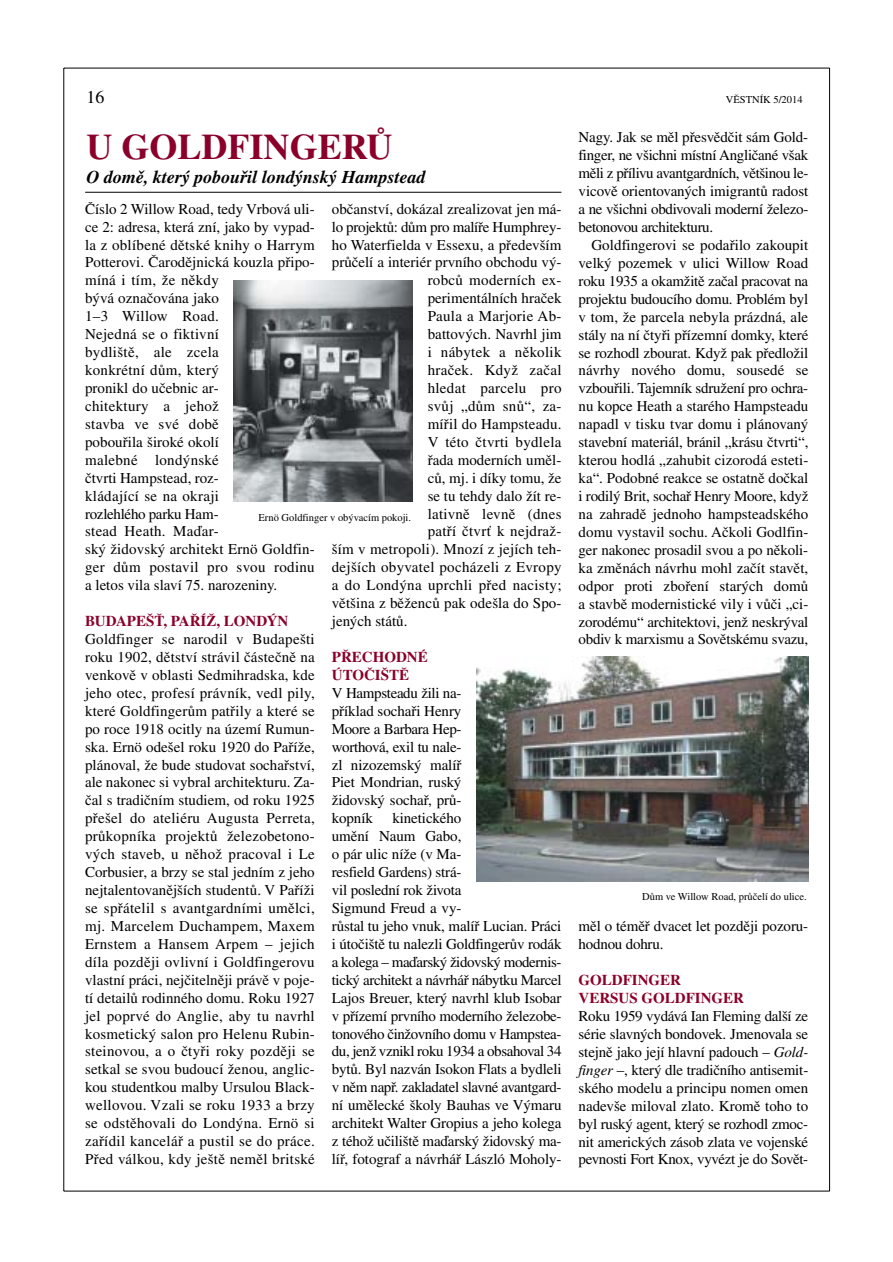
<style>
.page{position:relative;width:893px;height:1262px;background:#fff}
.page>*{position:absolute;margin:0;border:0;box-sizing:border-box;transform-origin:0 0}
.t1{font:700 36px "Times CE";color:#8a002a}
.t2{font:italic 700 18px "Times CE";color:#000}
.t3{font:18px "Times CE";color:#000}
.t4{font:15px/17.9px "Times CE";color:#000;text-align:justify}
.t5{font:15px "Times CE";letter-spacing:.02em;color:#000}
.t6{font:700 15px/17.9px "Times CE";color:#8a002a}
.t7{font:15px "Times CE";letter-spacing:-.02em;color:#000}
.t8{font:10.5px "Times CE";color:#000}
.s1{font-style:italic}
</style>
<div class="page">
<hr style="left:63px;top:68px;width:1px;height:1123px;background:#000">
<hr style="left:64px;top:1190px;width:765px;height:1px;background:#000">
<hr style="left:829px;top:68px;width:1px;height:1123px;background:#000">
<hr style="left:64px;top:68px;width:765px;height:1px;background:#000">
<hr style="left:85px;top:192px;width:476px;height:1px;background:#000">
<img style="left:234px;top:281px;width:178px;height:220px">
<img style="left:476px;top:656px;width:332px;height:225px">
<p class="t3" style="left:87px;top:91px;width:20px">16</p>
<p class="t8" style="left:726px;top:96px;width:78px">VĚSTNÍK 5/2014</p>
<h1 class="t1" style="left:87px;top:133px;width:307px">U GOLDFINGERŮ</h1>
<p class="t2" style="left:87px;top:169px;width:340px">O domě, který pobouřil londýnský Hampstead</p>
<p class="t4" style="left:578px;top:130px;width:231px">Nagy. Jak se měl přesvědčit sám Gold&shy;finger, ne všichni místní Angličané však měli z přílivu avantgardních, většinou le&shy;vicově orientovaných imigrantů radost a ne všichni obdivovali moderní železo&shy;betonovou architekturu.</p>
<p class="t4" style="left:578px;top:237px;width:231px;text-indent:13px">Goldfingerovi se podařilo zakoupit velký pozemek v ulici Willow Road roku 1935 a okamžitě začal pracovat na projektu budoucího domu. Problém byl v tom, že parcela nebyla prázdná, ale stály na ní čtyři přízemní domky, které se rozhodl zbourat. Když pak předložil návrhy nového domu, sousedé se vzbouřili. Tajemník sdružení pro ochra&shy;nu kopce Heath a starého Hampsteadu napadl v tisku tvar domu i plánovaný stavební materiál, bránil „krásu čtvrti“, kterou hodlá „zahubit cizorodá esteti&shy;ka“. Podobné reakce se ostatně dočkal i rodilý Brit, sochař Henry Moore, když na zahradě jednoho hampsteadského domu vystavil sochu. Ačkoli Godlfin&shy;ger nakonec prosadil svou a po několi&shy;ka změnách návrhu mohl začít stavět, odpor proti zboření starých domů a stavbě modernistické vily i vůči „ci&shy;zorodému“ architektovi, jenž neskrýval obdiv k marxismu a Sovětskému svazu,</p>
<p class="t4" style="left:85px;top:201px;width:231px;text-align:left">Číslo 2 Willow Road, tedy Vrbová uli&shy;ce 2: adresa, která zní, jako by vypad&shy;la z oblíbené dětské knihy o Harrym<br>Potterovi. Čarodějnická kouzla připo&shy;míná i tím, že někdy<br>bývá označována jako<br>1–3 Willow Road.<br>Nejedná se o fiktivní<br>bydliště, ale zcela<br>konkrétní dům, který<br>pronikl do učebnic ar-<br>chitektury a jehož<br>stavba ve své době<br>pobouřila široké okolí<br>malebné londýnské<br>čtvrti Hampstead, roz-<br>kládající se na okraji<br>rozlehlého parku Ham-<br>stead Heath. Maďar-<br>ský židovský architekt Ernö Goldfin&shy;ger dům postavil pro svou rodinu a letos vila slaví 75. narozeniny.</p>
<p class="t6" style="left:85px;top:613px;width:205px">BUDAPEŠŤ, PAŘÍŽ, LONDÝN</p>
<p class="t4" style="left:85px;top:631px;width:231px">Goldfinger se narodil v Budapešti roku 1902, dětství strávil částečně na venkově v oblasti Sedmihradska, kde jeho otec, profesí právník, vedl pily, které Goldfingerům patřily a které se po roce 1918 ocitly na území Rumun&shy;ska. Ernö odešel roku 1920 do Paříže, plánoval, že bude studovat sochařství, ale nakonec si vybral architekturu. Za&shy;čal s tradičním studiem, od roku 1925 přešel do ateliéru Augusta Perreta, průkopníka projektů železobetono&shy;vých staveb, u něhož pracoval i Le Corbusier, a brzy se stal jedním z jeho nejtalentovanějších studentů. V Paříži se spřátelil s avantgardními umělci, mj. Marcelem Duchampem, Maxem Ernstem a Hansem Arpem – jejich díla později ovlivní i Goldfingerovu vlastní práci, nejčitelněji právě v poje&shy;tí detailů rodinného domu. Roku 1927 jel poprvé do Anglie, aby tu navrhl kosmetický salon pro Helenu Rubin&shy;steinovou, a o čtyři roky později se setkal se svou budoucí ženou, anglic&shy;kou studentkou malby Ursulou Black&shy;wellovou. Vzali se roku 1933 a brzy se odstěhovali do Londýna. Ernö si zařídil kancelář a pustil se do práce.<br>Před válkou, kdy ještě neměl britské</p>
<p class="t4" style="left:332px;top:201px;width:231px">občanství, dokázal zrealizovat jen má-</p>
<p class="t7" style="left:332px;top:221px;width:231px">lo projektů: dům pro malíře Humphrey-</p>
<p class="t4" style="left:332px;top:237px;width:231px">ho Waterfielda v Essexu, a především</p>
<p class="t4" style="left:332px;top:255px;width:231px">průčelí a interiér prvního obchodu vý-</p>
<p class="t5" style="left:427px;top:275px;width:135px">robců moderních ex-</p>
<p class="t4" style="left:427px;top:291px;width:135px">perimentálních hraček</p>
<p class="t5" style="left:427px;top:310px;width:135px">Paula a Marjorie Ab-</p>
<p class="t4" style="left:427px;top:327px;width:135px">battových. Navrhl jim</p>
<p class="t5" style="left:427px;top:346px;width:135px">i nábytek a několik</p>
<p class="t5" style="left:427px;top:364px;width:135px">hraček. Když začal</p>
<p class="t5" style="left:427px;top:382px;width:135px">hledat parcelu pro</p>
<p class="t5" style="left:427px;top:400px;width:135px">svůj „dům snů“, za-</p>
<p class="t4" style="left:427px;top:416px;width:135px">mířil do Hampsteadu.</p>
<p class="t5" style="left:427px;top:436px;width:135px">V této čtvrti bydlela</p>
<p class="t4" style="left:427px;top:452px;width:135px">řada moderních uměl-</p>
<p class="t4" style="left:427px;top:470px;width:135px">ců, mj. i díky tomu, že</p>
<p class="t4" style="left:427px;top:488px;width:135px">se tu tehdy dalo žít re-</p>
<p class="t5" style="left:427px;top:508px;width:135px">lativně levně (dnes</p>
<p class="t5" style="left:427px;top:526px;width:135px">patří čtvrť k nejdraž-</p>
<p class="t4" style="left:332px;top:542px;width:231px">ším v metropoli). Mnozí z jejích teh-</p>
<p class="t5" style="left:332px;top:561px;width:231px">dejších obyvatel pocházeli z Evropy</p>
<p class="t5" style="left:332px;top:579px;width:231px">a do Londýna uprchli před nacisty;</p>
<p class="t4" style="left:332px;top:595px;width:231px">většina z běženců pak odešla do Spo-</p>
<p class="t4" style="left:332px;top:613px;width:77px">jených států.</p>
<p class="t6" style="left:332px;top:649px;width:97px">PŘECHODNÉ<br>ÚTOČIŠTĚ</p>
<p class="t4" style="left:332px;top:685px;width:131px">V Hampsteadu žili na&shy;příklad sochaři Henry Moore a Barbara Hep&shy;worthová, exil tu nale&shy;zl nizozemský malíř Piet Mondrian, ruský židovský sochař, prů&shy;kopník</p>
<p class="t8" style="left:258px;top:513px;width:154px">Ernö Goldfinger v obývacím pokoji.</p>
<p class="t4" style="left:332px;top:811px;width:231px;text-align:left;text-indent:60px">kinetického<br>umění Naum Gabo,<br>o pár ulic níže (v Ma-<br>resfield Gardens) strá-<br>vil poslední rok života<br>Sigmund Freud a vy-<br>růstal tu jeho vnuk, malíř Lucian. Práci i útočiště tu nalezli Goldfingerův rodák a kolega – maďarský židovský modernis&shy;tický architekt a návrhář nábytku Marcel Lajos Breuer, který navrhl klub Isobar v přízemí prvního moderního železobe&shy;tonového činžovního domu v Hampstea&shy;du, jenž vznikl roku 1934 a obsahoval 34 bytů. Byl nazván Isokon Flats a bydleli v něm např. zakladatel slavné avantgard&shy;ní umělecké školy Bauhas ve Výmaru architekt Walter Gropius a jeho kolega z téhož učiliště maďarský židovský ma&shy;líř, fotograf a návrhář László Moholy-</p>
<p class="t8" style="left:642px;top:892px;width:166px">Dům ve Willow Road, průčelí do ulice.</p>
<p class="t4" style="left:578px;top:918px;width:231px">měl o téměř dvacet let později pozoru&shy;hodnou dohru.</p>
<p class="t6" style="left:578px;top:972px;width:167px">GOLDFINGER<br>VERSUS GOLDFINGER</p>
<p class="t4" style="left:578px;top:1008px;width:231px">Roku 1959 vydává Ian Fleming další ze série slavných bondovek. Jmenovala se stejně jako její hlavní padouch – <span class="s1">Gold&shy;finger</span> –, který dle tradičního antisemit&shy;ského modelu a principu nomen omen nadevše miloval zlato. Kromě toho to byl ruský agent, který se rozhodl zmoc&shy;nit amerických zásob zlata ve vojenské pevnosti Fort Knox, vyvézt je do Sovět-</p>
</div>
